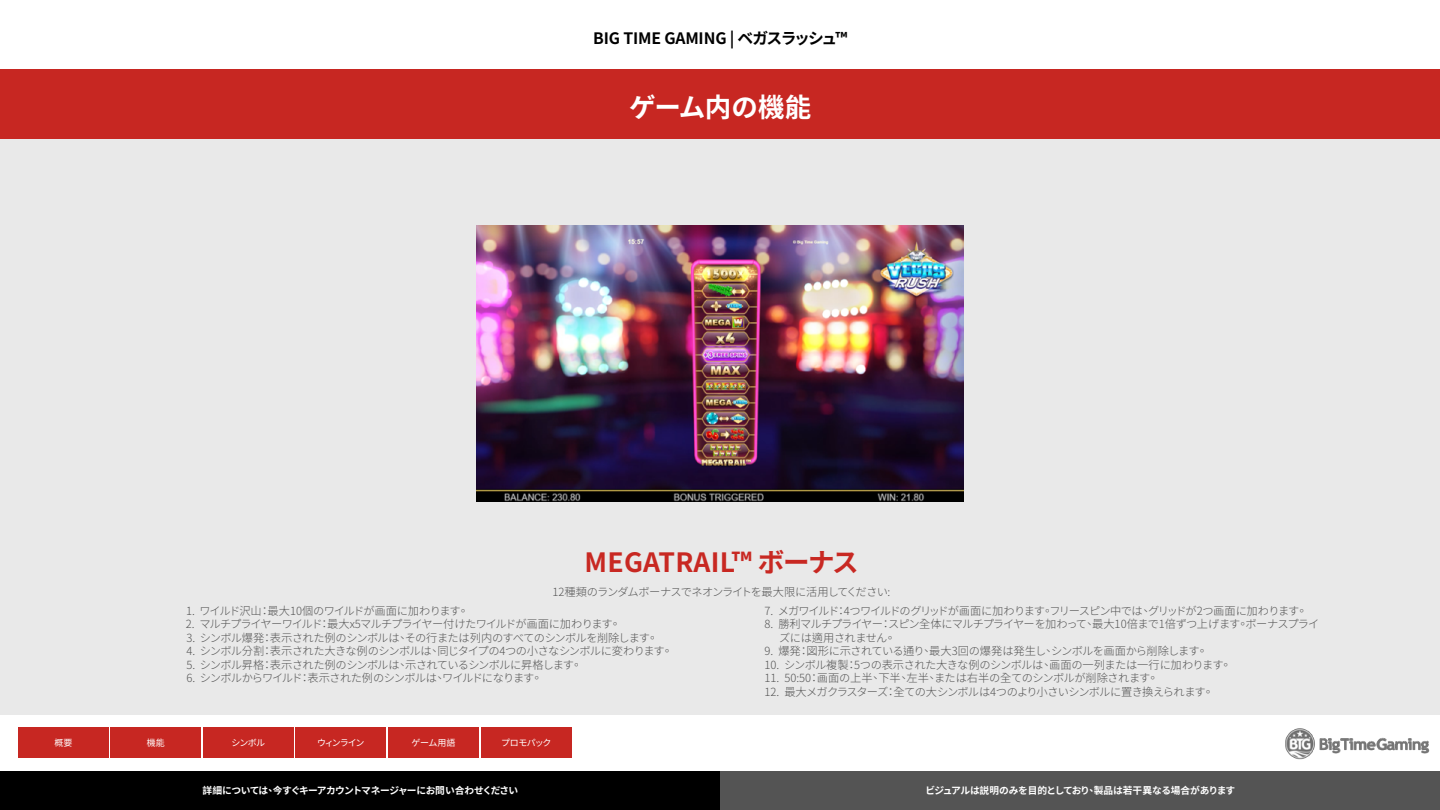
<style>
.page{position:relative;width:1440px;height:810px;background:#fff}
.page>*{position:absolute;margin:0;border:0;box-sizing:border-box;transform-origin:0 0}
.t1{font:700 26.55px "Noto Sans CJ Ktc";color:#c82822}
.t2{font:700 26.55px "Noto Sans CJ Ktc";letter-spacing:-.015em;color:#fff}
.t3{font:700 15.75px "Noto Sans CJ Ktc";letter-spacing:-.01em;color:#000}
.t4{font:300 11.25px/13.5px "Noto Sans CJ Ktc";letter-spacing:-.055em;color:#545454}
.t5{font:300 11.25px "Noto Sans CJ Ktc";letter-spacing:-.085em;color:#545454}
.t6{font:300 11.25px "Noto Sans CJ Ktc";letter-spacing:-.025em;color:#545454}
.t7{font:300 11.25px "Noto Sans CJ Ktc";letter-spacing:-.08em;color:#545454}
.t8{font:300 11.25px "Noto Sans CJ Ktc";letter-spacing:-.03em;color:#545454}
.t9{font:300 11.25px "Noto Sans CJ Ktc";letter-spacing:-.02em;color:#545454}
.t10{font:700 9.75px "Noto Sans CJ Ktc";letter-spacing:-.05em;color:#fff}
.t11{font:700 9.75px "Noto Sans CJ Ktc";letter-spacing:-.03em;color:#fff}
.t12{font:9px "Noto Sans CJ Ktc";letter-spacing:-.07em;color:#fff}
</style>
<div class="page">
<div style="left:0;top:71px;width:1440px;height:644px;background:#e8e8e8"></div>
<div style="left:0;top:69px;width:1440px;height:69px;background:#c72722"></div>
<img style="left:1285px;top:728px;width:145px;height:32px">
<div style="left:18px;top:728px;width:91px;height:30px;background:#c72722"></div>
<div style="left:111px;top:728px;width:90px;height:30px;background:#c72722"></div>
<div style="left:203px;top:728px;width:90px;height:30px;background:#c72722"></div>
<div style="left:296px;top:728px;width:90px;height:30px;background:#c72722"></div>
<div style="left:388px;top:728px;width:91px;height:30px;background:#c72722"></div>
<div style="left:481px;top:728px;width:90px;height:30px;background:#c72722"></div>
<img style="left:476px;top:225px;width:488px;height:276px">
<div style="left:0;top:771px;width:720px;height:39px;background:#000"></div>
<div style="left:720px;top:771px;width:720px;height:39px;background:#545454"></div>
<h2 class="t3" style="left:593px;top:29px;width:256px">BIG TIME GAMING | ベガスラッシュ™</h2>
<h1 class="t2" style="left:629px;top:92px;width:184px">ゲーム内の機能</h1>
<h1 class="t1" style="left:585px;top:547px;width:276px">MEGATRAIL™ ボーナス</h1>
<p class="t4" style="left:553px;top:585px;width:339px">12種類のランダムボーナスでネオンライトを最大限に活用してください:</p>
<p class="t4" style="left:186px;top:604px;width:284px">1. ワイルド沢山：最大10個のワイルドが画面に加わります。</p>
<p class="t7" style="left:186px;top:618px;width:436px">2. マルチプライヤーワイルド：最大x5マルチプライヤー付けたワイルドが画面に加わります。</p>
<p class="t4" style="left:186px;top:631px;width:473px">3. シンボル爆発：表示された例のシンボルは、その行または列内のすべてのシンボルを削除します。</p>
<p class="t4" style="left:186px;top:644px;width:488px">4. シンボル分割：表示された大きな例のシンボルは、同じタイプの4つの小さなシンボルに変わります。</p>
<p class="t4" style="left:186px;top:658px;width:397px">5. シンボル昇格：表示された例のシンボルは、示されているシンボルに昇格します。</p>
<p class="t5" style="left:186px;top:672px;width:357px">6. シンボルからワイルド：表示された例のシンボルは、ワイルドになります。</p>
<p class="t12" style="left:55px;top:738px;width:19px">概要</p>
<p class="t12" style="left:147px;top:738px;width:19px">機能</p>
<p class="t12" style="left:231px;top:738px;width:35px">シンボル</p>
<p class="t12" style="left:317px;top:738px;width:49px">ウィンライン</p>
<p class="t12" style="left:412px;top:738px;width:45px">ゲーム用語</p>
<p class="t12" style="left:501px;top:738px;width:52px">プロモパック</p>
<p class="t5" style="left:765px;top:604px;width:545px">7. メガワイルド：4つワイルドのグリッドが画面に加わります。フリースピン中では、グリッドが2つ画面に加わります。</p>
<p class="t4" style="left:779px;top:617px;width:542px;text-indent:-15px">8. 勝利マルチプライヤー：スピン全体にマルチプライヤーを加わって、最大10倍まで1倍ずつ上げます。ボーナスプライズには適用されません。</p>
<p class="t8" style="left:765px;top:645px;width:445px">9. 爆発：図形に示されている通り、最大3回の爆発は発生し、シンボルを画面から削除します。</p>
<p class="t6" style="left:765px;top:658px;width:469px">10. シンボル複製：5つの表示された大きな例のシンボルは、画面の一列または一行に加わります。</p>
<p class="t9" style="left:765px;top:672px;width:395px">11. 50:50：画面の上半、下半、左半、または右半の全てのシンボルが削除されます。</p>
<p class="t4" style="left:765px;top:685px;width:451px">12. 最大メガクラスターズ：全ての大シンボルは4つのより小さいシンボルに置き換えられます。</p>
<p class="t10" style="left:203px;top:785px;width:317px">詳細については、今すぐキーアカウントマネージャーにお問い合わせください</p>
<p class="t11" style="left:925px;top:785px;width:311px">ビジュアルは説明のみを目的としており、製品は若干異なる場合があります</p>
</div>
